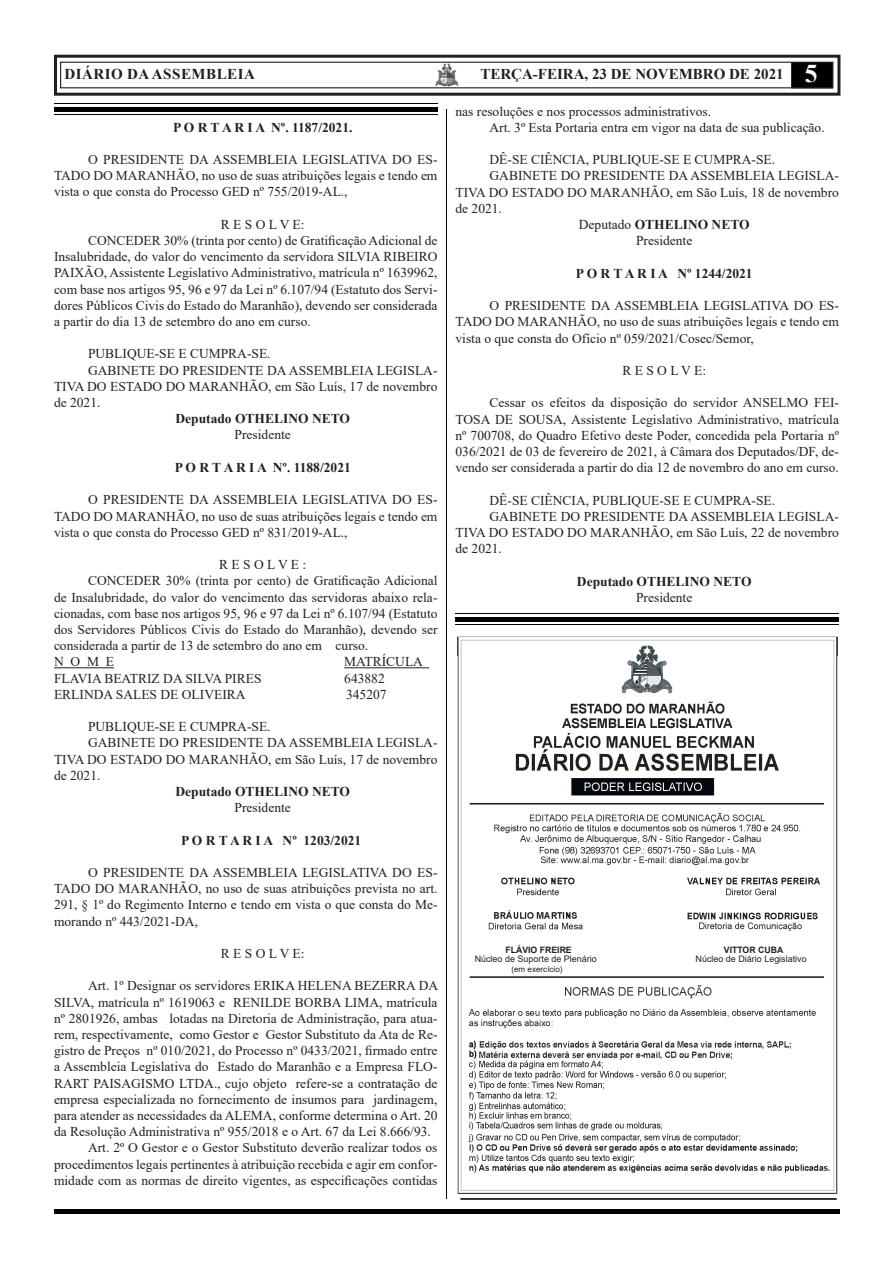
<style>
.page{position:relative;width:893px;height:1263px;background:#fff}
.page>*{position:absolute;margin:0;border:0;box-sizing:border-box;transform-origin:0 0}
.t1{font:700 15px "Times New Roman";color:#231f20}
.t2{font:700 15px "Times New Roman";letter-spacing:.035em;color:#231f20}
.Cabeçalho{font:13.5px/16.2px "Times New Roman";color:#231f20;text-align:justify}
.Corpo_de_texto{font:13.5px/16.2px "Times New Roman";color:#231f20;text-align:justify}
.Cabeçalho-2{font:700 13.5px "Times New Roman";color:#231f20}
.Título_1{font:13.5px "Times New Roman";color:#231f20}
.t3{font:9px "Arial";color:#1f2124}
.t4{font:700 8.85px "Arial";color:#1f2124}
.t5{font:8.1px "Arial";color:#1f2124}
.s1{font-size:25.5px;color:#fff}
.s2{font-weight:400}
</style>
<div class="page">
<div style="left:54px;top:55px;width:786px;height:41px;border:3px solid #231f20"></div>
<div style="left:791px;top:62px;width:42px;height:26px;background:#000;border:2px solid #000"></div>
<div style="left:60px;top:62px;width:773px;height:26px;border:1px solid #231f20"></div>
<hr style="left:446px;top:109px;width:1px;height:1090px;background:#000">
<div style="left:54px;top:1209px;width:785px;height:5px;background:#000"></div>
<img style="left:427px;top:56px;width:40px;height:40px">
<hr style="left:54px;top:667px;width:60px;height:1px;background:#231f20">
<hr style="left:344px;top:667px;width:85px;height:1px;background:#231f20">
<div style="left:54px;top:107px;width:383px;height:5px;background:#000"></div>
<hr style="left:54px;top:104px;width:383px;height:1px;background:#000">
<hr style="left:54px;top:115px;width:383px;height:1px;background:#000">
<div style="left:455px;top:617px;width:384px;height:5px;background:#000"></div>
<hr style="left:455px;top:614px;width:384px;height:1px;background:#000">
<hr style="left:455px;top:625px;width:384px;height:1px;background:#000">
<img style="left:457px;top:636px;width:381px;height:564px">
<div style="left:659px;top:939px;width:171px;height:33px;background:#fff"></div>
<div style="left:465px;top:939px;width:171px;height:32px;background:#fff"></div>
<p class="t2" style="left:64px;top:64px;width:192px">DIÁRIO DA ASSEMBLEIA</p>
<p class="t1" style="left:480px;top:64px;width:339px">TERÇA-FEIRA, 23 DE NOVEMBRO DE 2021 <span class="s1">5</span></p>
<p class="Cabeçalho-2" style="left:173px;top:117px;width:181px">P O R T A R I A Nº. 1187/2021.</p>
<p class="Corpo_de_texto" style="left:54px;top:151px;width:385px;text-indent:34px">O PRESIDENTE DA ASSEMBLEIA LEGISLATIVA DO ES-TADO DO MARANHÃO, no uso de suas atribuições legais e tendo em vista o que consta do Processo GED nº 755/2019-AL.,</p>
<p class="Corpo_de_texto" style="left:221px;top:216px;width:85px">R E S O L V E:</p>
<p class="Corpo_de_texto" style="left:54px;top:232px;width:385px;text-indent:34px">CONCEDER 30% (trinta por cento) de Gratificação Adicional de Insalubridade, do valor do vencimento da servidora SILVIA RIBEIRO PAIXÃO, Assistente Legislativo Administrativo, matrícula nº 1639962, com base nos artigos 95, 96 e 97 da Lei nº 6.107/94 (Estatuto dos Servi&shy;dores Públicos Civis do Estado do Maranhão), devendo ser considerada a partir do dia 13 de setembro do ano em curso.</p>
<p class="Corpo_de_texto" style="left:88px;top:345px;width:184px">PUBLIQUE-SE E CUMPRA-SE.</p>
<p class="Corpo_de_texto" style="left:54px;top:362px;width:385px;text-indent:34px">GABINETE DO PRESIDENTE DA ASSEMBLEIA LEGISLA-TIVA DO ESTADO DO MARANHÃO, em São Luís, 17 de novembro de 2021.</p>
<p class="Cabeçalho-2" style="left:175px;top:409px;width:176px">Deputado OTHELINO NETO</p>
<p class="Título_1" style="left:235px;top:425px;width:58px">Presidente</p>
<p class="Cabeçalho-2" style="left:175px;top:458px;width:178px">P O R T A R I A Nº. 1188/2021</p>
<p class="Corpo_de_texto" style="left:54px;top:491px;width:385px;text-indent:34px">O PRESIDENTE DA ASSEMBLEIA LEGISLATIVA DO ES-TADO DO MARANHÃO, no uso de suas atribuições legais e tendo em vista o que consta do Processo GED nº 831/2019-AL.,</p>
<p class="Corpo_de_texto" style="left:219px;top:556px;width:89px">R E S O L V E :</p>
<p class="Corpo_de_texto" style="left:54px;top:572px;width:385px;text-indent:34px">CONCEDER 30% (trinta por cento) de Gratificação Adicional de Insalubridade, do valor do vencimento das servidoras abaixo rela&shy;cionadas, com base nos artigos 95, 96 e 97 da Lei nº 6.107/94 (Estatuto dos Servidores Públicos Civis do Estado do Maranhão), devendo ser considerada a partir de 13 de setembro do ano em curso.</p>
<p class="Corpo_de_texto" style="left:54px;top:653px;width:61px">N O M E</p>
<p class="Corpo_de_texto" style="left:344px;top:653px;width:80px">MATRÍCULA</p>
<p class="Corpo_de_texto" style="left:54px;top:669px;width:209px">FLAVIA BEATRIZ DA SILVA PIRES</p>
<p class="Corpo_de_texto" style="left:344px;top:669px;width:42px">643882</p>
<p class="Corpo_de_texto" style="left:54px;top:686px;width:193px">ERLINDA SALES DE OLIVEIRA</p>
<p class="Corpo_de_texto" style="left:346px;top:686px;width:42px">345207</p>
<p class="Corpo_de_texto" style="left:88px;top:718px;width:184px">PUBLIQUE-SE E CUMPRA-SE.</p>
<p class="Corpo_de_texto" style="left:54px;top:734px;width:385px;text-indent:34px">GABINETE DO PRESIDENTE DA ASSEMBLEIA LEGISLA-TIVA DO ESTADO DO MARANHÃO, em São Luís, 17 de novembro de 2021.</p>
<p class="Cabeçalho-2" style="left:175px;top:782px;width:176px">Deputado OTHELINO NETO</p>
<p class="Cabeçalho" style="left:235px;top:799px;width:58px">Presidente</p>
<p class="Cabeçalho-2" style="left:181px;top:830px;width:182px">P O R T A R I A Nº 1203/2021</p>
<p class="Cabeçalho" style="left:54px;top:864px;width:385px;text-indent:34px">O PRESIDENTE DA ASSEMBLEIA LEGISLATIVA DO ES-TADO DO MARANHÃO, no uso de suas atribuições prevista no art.<br>291, § 1º do Regimento Interno e tendo em vista o que consta do Me&shy;morando nº 443/2021-DA,</p>
<p class="Cabeçalho" style="left:221px;top:945px;width:85px">R E S O L V E:</p>
<p class="Cabeçalho" style="left:54px;top:977px;width:386px;text-indent:34px">Art. 1º Designar os servidores ERIKA HELENA BEZERRA DA SILVA, matrícula nº 1619063 e RENILDE BORBA LIMA, matrícula nº 2801926, ambas lotadas na Diretoria de Administração, para atua&shy;rem, respectivamente, como Gestor e Gestor Substituto da Ata de Re&shy;gistro de Preços nº 010/2021, do Processo nº 0433/2021, firmado entre a Assembleia Legislativa do Estado do Maranhão e a Empresa FLO-RART PAISAGISMO LTDA., cujo objeto refere-se a contratação de empresa especializada no fornecimento de insumos para jardinagem, para atender as necessidades da ALEMA, conforme determina o Art. 20 da Resolução Administrativa nº 955/2018 e o Art. 67 da Lei 8.666/93.</p>
<p class="Cabeçalho" style="left:54px;top:1139px;width:385px;text-indent:34px">Art. 2º O Gestor e o Gestor Substituto deverão realizar todos os procedimentos legais pertinentes à atribuição recebida e agir em confor&shy;midade com as normas de direito vigentes, as especificações contidas</p>
<p class="Cabeçalho" style="left:455px;top:103px;width:257px">nas resoluções e nos processos administrativos.</p>
<p class="Cabeçalho" style="left:489px;top:119px;width:337px">Art. 3º Esta Portaria entra em vigor na data de sua publicação.</p>
<p class="Cabeçalho" style="left:489px;top:151px;width:287px">DÊ-SE CIÊNCIA, PUBLIQUE-SE E CUMPRA-SE.</p>
<p class="Cabeçalho" style="left:455px;top:167px;width:385px;text-indent:34px">GABINETE DO PRESIDENTE DA ASSEMBLEIA LEGISLA-TIVA DO ESTADO DO MARANHÃO, em São Luís, 18 de novembro de 2021.</p>
<p class="Cabeçalho-2" style="left:579px;top:215px;width:172px"><span class="s2">Deputado</span> OTHELINO NETO</p>
<p class="Cabeçalho" style="left:636px;top:232px;width:58px">Presidente</p>
<p class="Cabeçalho-2" style="left:576px;top:263px;width:178px">P O R T A R I A Nº 1244/2021</p>
<p class="Cabeçalho" style="left:455px;top:297px;width:385px;text-indent:34px">O PRESIDENTE DA ASSEMBLEIA LEGISLATIVA DO ES-TADO DO MARANHÃO, no uso de suas atribuições legais e tendo em vista o que consta do Ofício nº 059/2021/Cosec/Semor,</p>
<p class="Cabeçalho" style="left:622px;top:362px;width:85px">R E S O L V E:</p>
<p class="Cabeçalho" style="left:455px;top:394px;width:385px;text-indent:34px">Cessar os efeitos da disposição do servidor ANSELMO FEI-TOSA DE SOUSA, Assistente Legislativo Administrativo, matrícula nº 700708, do Quadro Efetivo deste Poder, concedida pela Portaria nº 036/2021 de 03 de fevereiro de 2021, à Câmara dos Deputados/DF, de&shy;vendo ser considerada a partir do dia 12 de novembro do ano em curso.</p>
<p class="Cabeçalho" style="left:489px;top:491px;width:287px">DÊ-SE CIÊNCIA, PUBLIQUE-SE E CUMPRA-SE.</p>
<p class="Cabeçalho" style="left:455px;top:508px;width:385px;text-indent:34px">GABINETE DO PRESIDENTE DA ASSEMBLEIA LEGISLA-TIVA DO ESTADO DO MARANHÃO, em São Luís, 22 de novembro de 2021.</p>
<p class="Cabeçalho-2" style="left:577px;top:571px;width:176px">Deputado OTHELINO NETO</p>
<p class="Cabeçalho" style="left:636px;top:589px;width:58px">Presidente</p>
<p class="t4" style="left:505px;top:943px;width:68px">FLÁVIO FREIRE</p>
<p class="t3" style="left:475px;top:953px;width:124px">Núcleo de Suporte de Plenário</p>
<p class="t5" style="left:511px;top:963px;width:53px">(em exercício)</p>
<p class="t4" style="left:724px;top:943px;width:61px">VITTOR CUBA</p>
<p class="t3" style="left:696px;top:953px;width:113px">Núcleo de Diário Legislativo</p>
</div>
